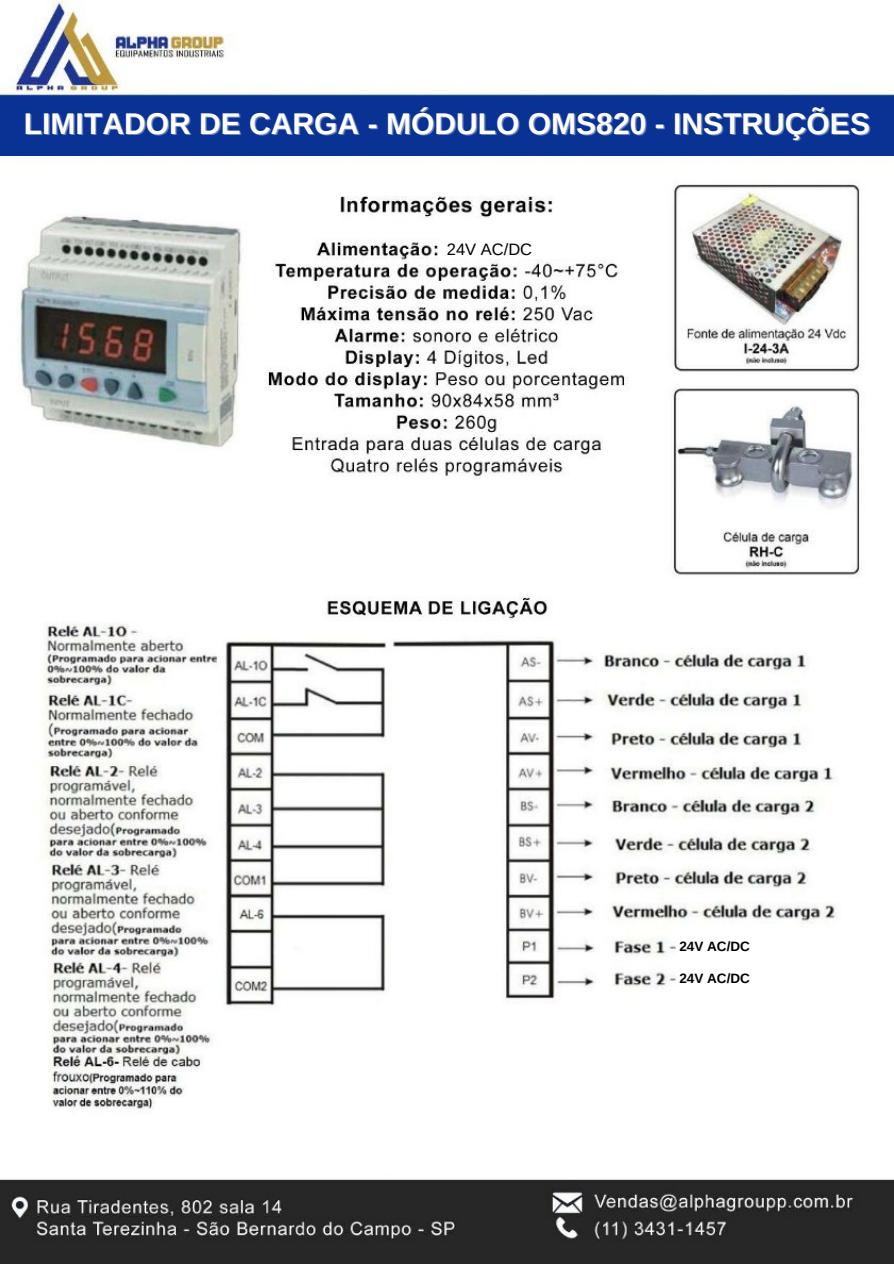
<style>
.page{position:relative;width:894px;height:1264px;background:#fff}
.page>*{position:absolute;margin:0;border:0;box-sizing:border-box;transform-origin:0 0}
.t1{font:700 30px "Arimo";color:#fff}
.t2{font:16.5px "Arimo";color:#000}
.t3{font:700 13.5px "Arimo";color:#000}
</style>
<div class="page">
<img style="left:18px;top:184px;width:842px;height:926px">
<div style="left:440px;top:220px;width:137px;height:39px;background:#fff"></div>
<div style="left:676px;top:930px;width:161px;height:73px;background:#fff"></div>
<img style="left:0;top:0;width:893px;height:96px">
<img style="left:0;top:1179px;width:893px;height:84px">
<div style="left:0;top:96px;width:893px;height:60px;background:#0a3294"></div>
<p class="t1" style="left:24px;top:106px;width:847px">LIMITADOR DE CARGA - MÓDULO OMS820 - INSTRUÇÕES</p>
<p class="t2" style="left:447px;top:240px;width:87px">24V AC/DC</p>
<p class="t3" style="left:679px;top:939px;width:72px">24V AC/DC</p>
<p class="t3" style="left:679px;top:970px;width:72px">24V AC/DC</p>
</div>
